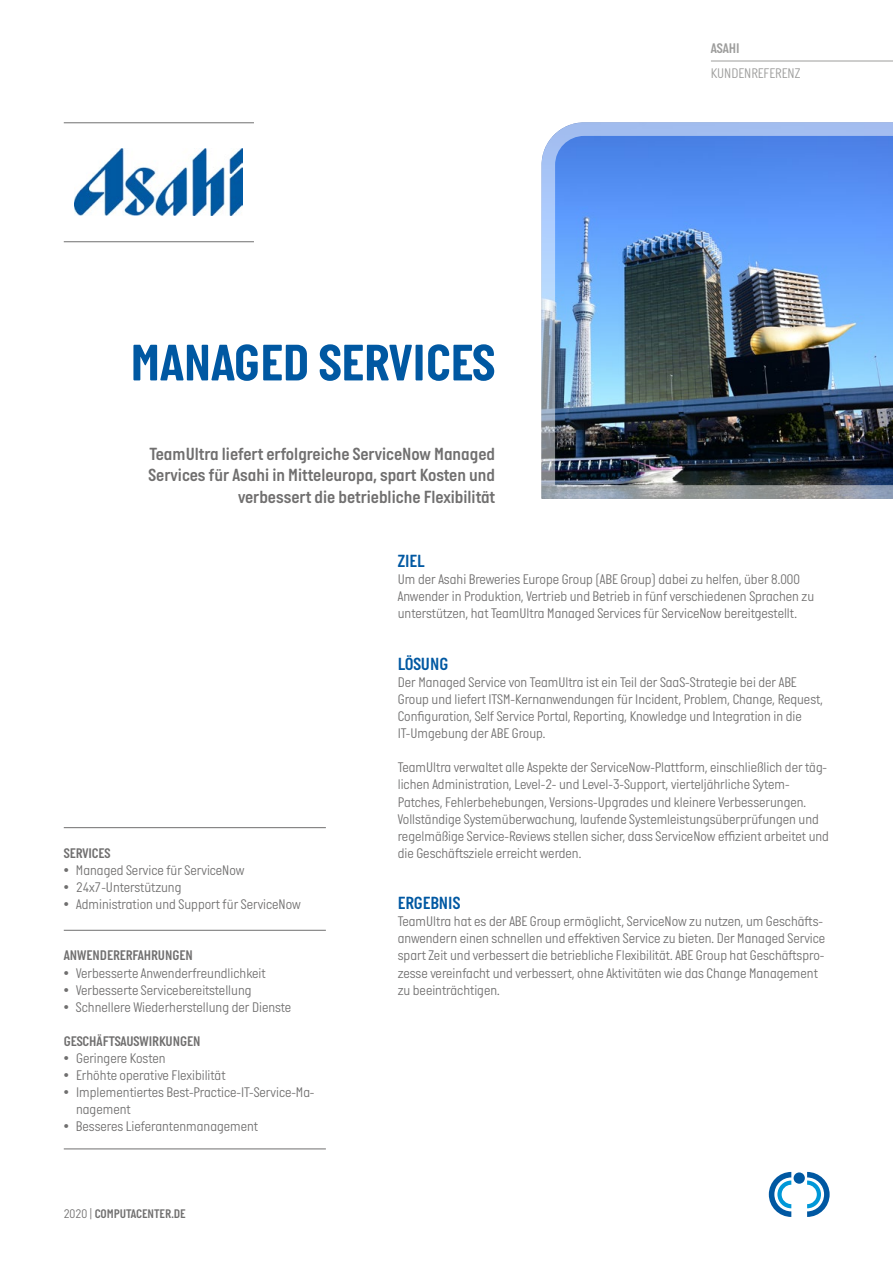
<style>
.page{position:relative;width:893px;height:1263px;background:#fff}
.page>*{position:absolute;margin:0;border:0;box-sizing:border-box;transform-origin:0 0}
.t1{font:700 52.5px "Italian Plate No One";color:#0058a2}
.t2{font:18px/21.6px "Italian Plate No One D Bd";color:#706f6f;text-align:right}
.t3{font:18px "Italian Plate No One D Bd";color:#0058a2}
.t4{font:300 14.25px/17.1px "Italian Plate No One";color:#706f6f}
.t5{font:14.25px "Italian Plate No One D Bd";color:#706f6f}
.t6{font:300 14.25px "Italian Plate No One";color:#9d9d9c}
.t7{font:14.25px "Italian Plate No One D Bd";letter-spacing:-.005em;color:#9d9d9c}
.t8{font:12.75px "Italian Plate No One D Bd";color:#706f6f}
.s1{font-family:"Italian Plate No One";font-weight:300}
</style>
<div class="page">
<img style="left:75px;top:149px;width:168px;height:66px">
<svg style="left:769px;top:1172px;width:61px;height:45px"></svg>
<hr style="left:711px;top:61px;width:182px;height:1px;background:#9d9d9c">
<hr style="left:64px;top:122px;width:190px;height:1px;background:#706f6f">
<img style="left:541px;top:122px;width:352px;height:377px">
<hr style="left:64px;top:241px;width:190px;height:1px;background:#706f6f">
<hr style="left:64px;top:827px;width:262px;height:1px;background:#706f6f">
<hr style="left:64px;top:930px;width:262px;height:1px;background:#706f6f">
<hr style="left:64px;top:1148px;width:262px;height:1px;background:#706f6f">
<h1 class="t1" style="left:130px;top:334px;width:366px">MANAGED SERVICES</h1>
<p class="t2" style="left:149px;top:443px;width:348px">TeamUltra liefert erfolgreiche ServiceNow Managed<br>Services für Asahi in Mitteleuropa, spart Kosten und verbessert die betriebliche Flexibilität</p>
<p class="t7" style="left:711px;top:41px;width:30px">ASAHI</p>
<p class="t6" style="left:711px;top:65px;width:91px">KUNDENREFERENZ</p>
<p class="t5" style="left:64px;top:845px;width:48px">SERVICES</p>
<p class="t4" style="left:64px;top:862px;width:182px">• Managed Service für ServiceNow</p>
<p class="t4" style="left:64px;top:879px;width:119px">• 24x7-Unterstützung</p>
<p class="t4" style="left:64px;top:896px;width:238px">• Administration und Support für ServiceNow</p>
<p class="t5" style="left:64px;top:948px;width:131px">ANWENDERERFAHRUNGEN</p>
<p class="t4" style="left:64px;top:965px;width:203px">• Verbesserte Anwenderfreundlichkeit</p>
<p class="t4" style="left:64px;top:982px;width:189px">• Verbesserte Servicebereitstellung</p>
<p class="t4" style="left:64px;top:999px;width:229px">• Schnellere Wiederherstellung der Dienste</p>
<p class="t5" style="left:64px;top:1033px;width:138px">GESCHÄFTSAUSWIRKUNGEN</p>
<p class="t4" style="left:64px;top:1050px;width:103px">• Geringere Kosten</p>
<p class="t4" style="left:64px;top:1067px;width:163px">• Erhöhte operative Flexibilität</p>
<p class="t4" style="left:76px;top:1084px;width:240px;text-indent:-12px">• Implementiertes Best-Practice-IT-Service-Ma&shy;nagement</p>
<p class="t4" style="left:64px;top:1119px;width:196px">• Besseres Lieferantenmanagement</p>
<p class="t8" style="left:64px;top:1206px;width:123px"><span class="s1">2020 |</span> COMPUTACENTER.DE</p>
<p class="t3" style="left:398px;top:551px;width:28px">ZIEL</p>
<p class="t4" style="left:398px;top:571px;width:418px">Um der Asahi Breweries Europe Group (ABE Group) dabei zu helfen, über 8.000<br>Anwender in Produktion, Vertrieb und Betrieb in fünf verschiedenen Sprachen zu unterstützen, hat TeamUltra Managed Services für ServiceNow bereitgestellt.</p>
<p class="t3" style="left:398px;top:654px;width:52px">LÖSUNG</p>
<p class="t4" style="left:398px;top:674px;width:427px">Der Managed Service von TeamUltra ist ein Teil der SaaS-Strategie bei der ABE Group und liefert ITSM-Kernanwendungen für Incident, Problem, Change, Request, Configuration, Self Service Portal, Reporting, Knowledge und Integration in die IT-Umgebung der ABE Group.</p>
<p class="t4" style="left:398px;top:759px;width:433px">TeamUltra verwaltet alle Aspekte der ServiceNow-Plattform, einschließlich der täg&shy;lichen Administration, Level-2- und Level-3-Support, vierteljährliche Sytem-Patches, Fehlerbehebungen, Versions-Upgrades und kleinere Verbesserungen.<br>Vollständige Systemüberwachung, laufende Systemleistungsüberprüfungen und regelmäßige Service-Reviews stellen sicher, dass ServiceNow effizient arbeitet und die Geschäftsziele erreicht werden.</p>
<p class="t3" style="left:398px;top:893px;width:64px">ERGEBNIS</p>
<p class="t4" style="left:398px;top:913px;width:429px">TeamUltra hat es der ABE Group ermöglicht, ServiceNow zu nutzen, um Geschäfts&shy;anwendern einen schnellen und effektiven Service zu bieten. Der Managed Service spart Zeit und verbessert die betriebliche Flexibilität. ABE Group hat Geschäftspro&shy;zesse vereinfacht und verbessert, ohne Aktivitäten wie das Change Management zu beeinträchtigen.</p>
</div>
